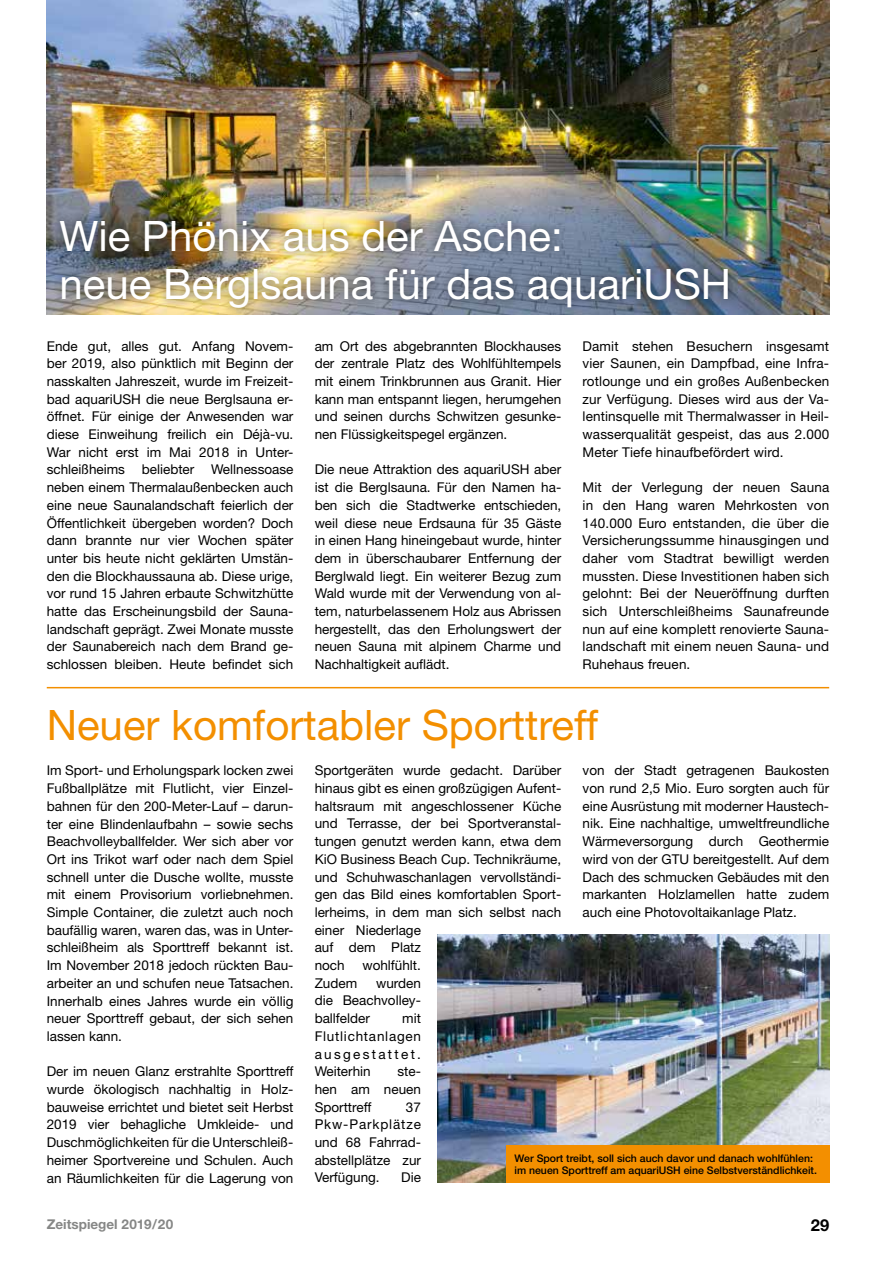
<style>
.page{position:relative;width:893px;height:1263px;background:#fff}
.page>*{position:absolute;margin:0;border:0;box-sizing:border-box;transform-origin:0 0}
.t1{font:42px/48px "Helvetica Neue";color:#fff}
.t2{font:42px "Helvetica Neue";color:#f38f00}
.t3{font:700 16.5px "Helvetica Neue";color:#000}
.t4{font:13.5px/17.7px "Helvetica Neue";color:#000;text-align:justify}
.t5{font:13.5px/17.7px "Helvetica Neue";letter-spacing:.055em;color:#000}
.t6{font:700 13.5px "Helvetica Neue";color:#868786}
.t7{font:500 10.5px/12px "Helvetica Neue";color:#000}
</style>
<div class="page">
<img style="left:47px;top:0;width:782px;height:315px">
<div style="left:51px;top:211px;width:687px;height:106px;background:#000;opacity:.58"></div>
<hr style="left:47px;top:687px;width:782px;height:1px;background:#f38f00">
<img style="left:438px;top:935px;width:391px;height:247px">
<div style="left:506px;top:1145px;width:323px;height:37px;background:#f38f00"></div>
<h1 class="t1" style="left:60px;top:211px;width:673px">Wie Phönix aus der Asche:<br>neue Berglsauna für das aquariUSH</h1>
<p class="t4" style="left:47px;top:337px;width:248px;text-align:left">Ende gut, alles gut. Anfang Novem&shy;ber 2019, also pünktlich mit Beginn der nasskalten Jahreszeit, wurde im Freizeit&shy;bad aquariUSH die neue Berglsauna er&shy;öffnet. Für einige der Anwesenden war diese Einweihung freilich ein Déjà-vu.<br>War nicht erst im Mai 2018 in Unter&shy;schleißheims beliebter Wellnessoase neben einem Thermalaußenbecken auch eine neue Saunalandschaft feierlich der Öffentlichkeit übergeben worden? Doch dann brannte nur vier Wochen später unter bis heute nicht geklärten Umstän&shy;den die Blockhaussauna ab. Diese urige, vor rund 15 Jahren erbaute Schwitzhütte hatte das Erscheinungsbild der Sauna&shy;landschaft geprägt. Zwei Monate musste der Saunabereich nach dem Brand ge&shy;schlossen bleiben. Heute befindet sich</p>
<p class="t4" style="left:315px;top:337px;width:248px">am Ort des abgebrannten Blockhauses der zentrale Platz des Wohlfühltempels mit einem Trinkbrunnen aus Granit. Hier kann man entspannt liegen, herumgehen und seinen durchs Schwitzen gesunke&shy;nen Flüssigkeitspegel ergänzen.</p>
<p class="t4" style="left:315px;top:461px;width:248px">Die neue Attraktion des aquariUSH aber ist die Berglsauna. Für den Namen ha&shy;ben sich die Stadtwerke entschieden, weil diese neue Erdsauna für 35 Gäste in einen Hang hineingebaut wurde, hinter dem in überschaubarer Entfernung der Berglwald liegt. Ein weiterer Bezug zum Wald wurde mit der Verwendung von al&shy;tem, naturbelassenem Holz aus Abrissen hergestellt, das den Erholungswert der neuen Sauna mit alpinem Charme und Nachhaltigkeit auflädt.</p>
<p class="t4" style="left:583px;top:337px;width:248px">Damit stehen Besuchern insgesamt vier Saunen, ein Dampfbad, eine Infra&shy;rotlounge und ein großes Außenbecken zur Verfügung. Dieses wird aus der Va&shy;lentinsquelle mit Thermalwasser in Heil&shy;wasserqualität gespeist, das aus 2. 000<br>Meter Tiefe hinaufbefördert wird.</p>
<p class="t4" style="left:583px;top:478px;width:248px">Mit der Verlegung der neuen Sauna in den Hang waren Mehrkosten von 140. 000 Euro entstanden, die über die Versicherungssumme hinausgingen und daher vom Stadtrat bewilligt werden mussten. Diese Investitionen haben sich gelohnt: Bei der Neueröffnung durften sich Unterschleißheims Saunafreunde nun auf eine komplett renovierte Sauna&shy;landschaft mit einem neuen Sauna- und Ruhehaus freuen.</p>
<h1 class="t2" style="left:47px;top:700px;width:553px">Neuer komfortabler Sporttreff</h1>
<p class="t4" style="left:47px;top:762px;width:248px;text-align:left">Im Sport- und Erholungspark locken zwei Fußballplätze mit Flutlicht, vier Einzel&shy;bahnen für den 200-Meter-Lauf – darun&shy;ter eine Blindenlaufbahn – sowie sechs Beachvolleyballfelder. Wer sich aber vor Ort ins Trikot warf oder nach dem Spiel schnell unter die Dusche wollte, musste mit einem Provisorium vorliebnehmen.<br>Simple Container, die zuletzt auch noch baufällig waren, waren das, was in Unter&shy;schleißheim als Sporttreff bekannt ist.<br>Im November 2018 jedoch rückten Bau&shy;arbeiter an und schufen neue Tatsachen.<br>Innerhalb eines Jahres wurde ein völlig neuer Sporttreff gebaut, der sich sehen lassen kann.</p>
<p class="t4" style="left:47px;top:1062px;width:248px">Der im neuen Glanz erstrahlte Sporttreff wurde ökologisch nachhaltig in Holz&shy;bauweise errichtet und bietet seit Herbst 2019 vier behagliche Umkleide- und Duschmöglichkeiten für die Unterschleiß&shy;heimer Sportvereine und Schulen. Auch an Räumlichkeiten für die Lagerung von</p>
<p class="t4" style="left:315px;top:761px;width:248px;text-align:left">Sportgeräten wurde gedacht. Darüber hinaus gibt es einen großzügigen Aufent&shy;haltsraum mit angeschlossener Küche und Terrasse, der bei Sportveranstal&shy;tungen genutzt werden kann, etwa dem<br>KiO Business Beach Cup. Technikräume, und Schuhwaschanlagen vervollständi&shy;gen das Bild eines komfortablen Sport&shy;lerheims, in dem man sich selbst nach einer Niederlage<br>auf dem Platz<br>noch</p>
<p class="t4" style="left:362px;top:956px;width:58px">wohlfühlt.</p>
<p class="t4" style="left:583px;top:761px;width:248px">von der Stadt getragenen Baukosten von rund 2,5 Mio. Euro sorgten auch für eine Ausrüstung mit moderner Haustech&shy;nik. Eine nachhaltige, umweltfreundliche Wärmeversorgung durch Geothermie wird von der GTU bereitgestellt. Auf dem Dach des schmucken Gebäudes mit den markanten Holzlamellen hatte zudem auch eine Photovoltaikanlage Platz.</p>
<p class="t4" style="left:315px;top:974px;width:44px">Zudem</p>
<p class="t4" style="left:315px;top:974px;width:108px;text-indent:62px">wurden die Beachvolley&shy;ballfelder</p>
<p class="t5" style="left:315px;top:1009px;width:108px;text-indent:88px">mit<br>Flutlichtanlagen ausgestattet.<br>Weiterhin</p>
<p class="t4" style="left:315px;top:1062px;width:108px;text-indent:83px">ste&shy;hen am neuen Sporttreff</p>
<p class="t4" style="left:315px;top:1098px;width:108px;text-indent:91px">37<br>Pkw-Parkplätze und 68 Fahrrad&shy;abstellplätze zur Verfügung.</p>
<p class="t4" style="left:401px;top:1168px;width:21px">Die</p>
<p class="t7" style="left:514px;top:1152px;width:304px">Wer Sport treibt, soll sich auch davor und danach wohlfühlen: im neuen Sporttreff am aquariUSH eine Selbstverständlichkeit.</p>
<p class="t6" style="left:47px;top:1215px;width:128px">Zeitspiegel 2019/20</p>
<p class="t3" style="left:811px;top:1215px;width:20px">29</p>
</div>
